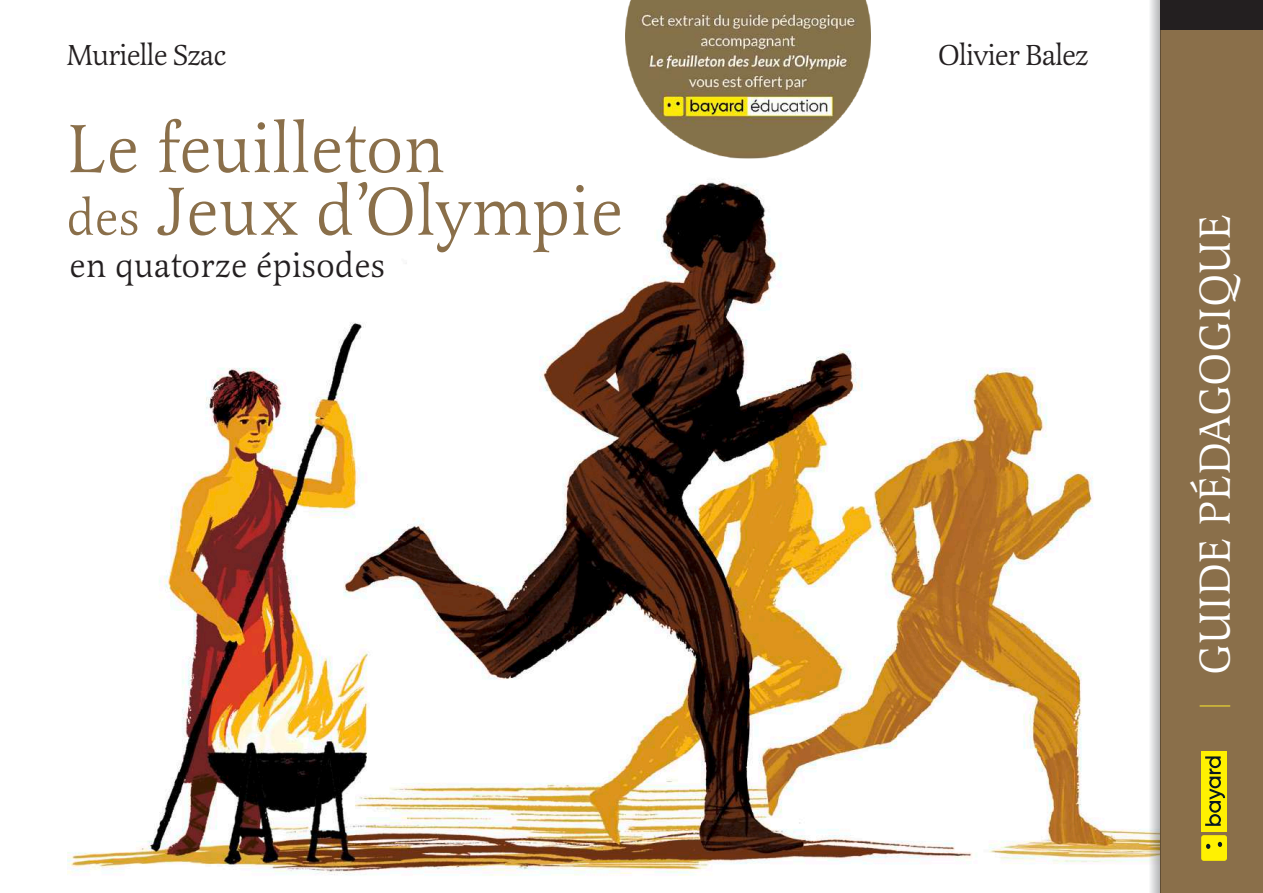
<style>
.page{position:relative;width:1263px;height:893px;background:#fff}
.page>*{position:absolute;margin:0;border:0;box-sizing:border-box;transform-origin:0 0}
.t1{font:70.5px/62.7px "Latienne URW";color:#8a6f4a}
.t2{font:45px "Latienne URW";color:#fff}
.t3{font:35.1px "Latienne URW";color:#231f20}
.t4{font:30px "Latienne URW";letter-spacing:-.04em;color:#231f20}
.s1{font-size:51.15px}
</style>
<div class="page">
<img style="left:67px;top:19px;width:1081px;height:857px">
<div style="left:1161px;top:0;width:102px;height:893px;background:#8a6f4a"></div>
<svg style="left:1148px;top:0;width:13px;height:893px"></svg>
<div style="left:1201px;top:751px;width:26px;height:80px;background:#fff101"></div>
<svg style="left:1205px;top:756px;width:20px;height:70px"></svg>
<div style="left:1201px;top:835px;width:26px;height:26px;background:#fff101;border-radius:3px"></div>
<svg style="left:1218px;top:842px;width:4px;height:5px"></svg>
<svg style="left:1206px;top:844px;width:4px;height:5px"></svg>
<hr style="left:1199px;top:705px;width:31px;height:2px;background:#d6c137">
<div style="left:1161px;top:0;width:102px;height:30px;background:#231f20"></div>
<img style="left:626px;top:0;width:245px;height:159px">
<p class="t4" style="left:67px;top:36px;width:161px">Murielle Szac</p>
<p class="t4" style="left:938px;top:36px;width:152px">Olivier Balez</p>
<p class="t1" style="left:67px;top:117px;width:558px">Le feuilleton<br><span class="s1">des</span> Jeux d’Olympie</p>
<p class="t3" style="left:70px;top:243px;width:317px">en quatorze épisodes</p>
<p class="t2" style="left:1187px;top:675px;width:462px;rotate:-90deg">GUIDE PÉDAGOGIQUE</p>
</div>
